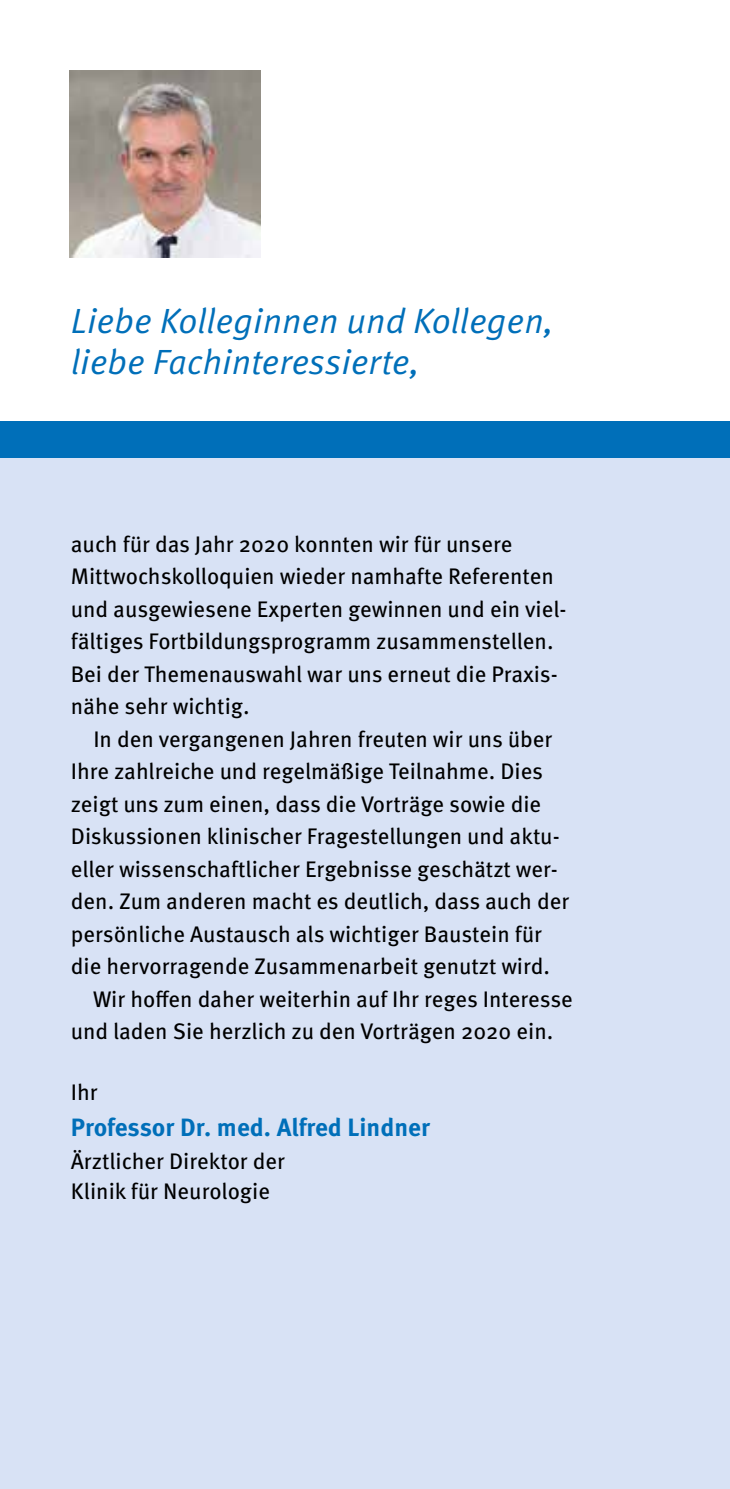
<style>
.page{position:relative;width:730px;height:1489px;background:#fff}
.page>*{position:absolute;margin:0;border:0;box-sizing:border-box;transform-origin:0 0}
.t1{font:italic 35px/40px "Meta Pro";letter-spacing:-.005em;color:#006fb9}
.t2{font:700 25px "Meta Pro";color:#006fb9}
.t3{font:22.5px/32.5px "Meta Pro";color:#000}
</style>
<div class="page">
<div style="left:0;top:421px;width:730px;height:37px;background:#006fb9"></div>
<img style="left:69px;top:71px;width:191px;height:186px">
<div style="left:0;top:458px;width:730px;height:1030px;background:#d8e2f5"></div>
<h1 class="t1" style="left:71px;top:303px;width:485px">Liebe Kolleginnen und Kollegen, liebe Fachinteressierte,</h1>
<p class="t3" style="left:71px;top:527px;width:497px">auch für das Jahr 2020 konnten wir für unsere Mittwochskolloquien wieder namhafte Referenten und ausgewiesene Experten gewinnen und ein viel&shy;fältiges Fortbildungsprogramm zusammenstellen.<br>Bei der Themenauswahl war uns erneut die Praxis&shy;nähe sehr wichtig.</p>
<p class="t3" style="left:93px;top:722px;width:461px">In den vergangenen Jahren freuten wir uns über</p>
<p class="t3" style="left:71px;top:755px;width:474px">Ihre zahlreiche und regelmäßige Teilnahme. Dies</p>
<p class="t3" style="left:71px;top:787px;width:472px">zeigt uns zum einen, dass die Vorträge sowie die</p>
<p class="t3" style="left:71px;top:820px;width:490px">Diskussionen klinischer Fragestellungen und aktu-</p>
<p class="t3" style="left:71px;top:852px;width:488px">eller wissenschaftlicher Ergebnisse geschätzt wer-</p>
<p class="t3" style="left:71px;top:885px;width:500px">den. Zum anderen macht es deutlich, dass auch der</p>
<p class="t3" style="left:71px;top:917px;width:473px">persönliche Austausch als wichtiger Baustein für</p>
<p class="t3" style="left:71px;top:950px;width:481px">die hervorragende Zusammenarbeit genutzt wird.</p>
<p class="t3" style="left:93px;top:982px;width:481px">Wir hoffen daher weiterhin auf Ihr reges Interesse</p>
<p class="t3" style="left:71px;top:1015px;width:484px">und laden Sie herzlich zu den Vorträgen 2020 ein.</p>
<p class="t3" style="left:71px;top:1075px;width:28px">Ihr</p>
<p class="t2" style="left:71px;top:1110px;width:361px">Professor Dr. med. Alfred Lindner</p>
<p class="t3" style="left:71px;top:1146px;width:216px;line-height:30px">Ärztlicher Direktor der<br>Klinik für Neurologie</p>
</div>
